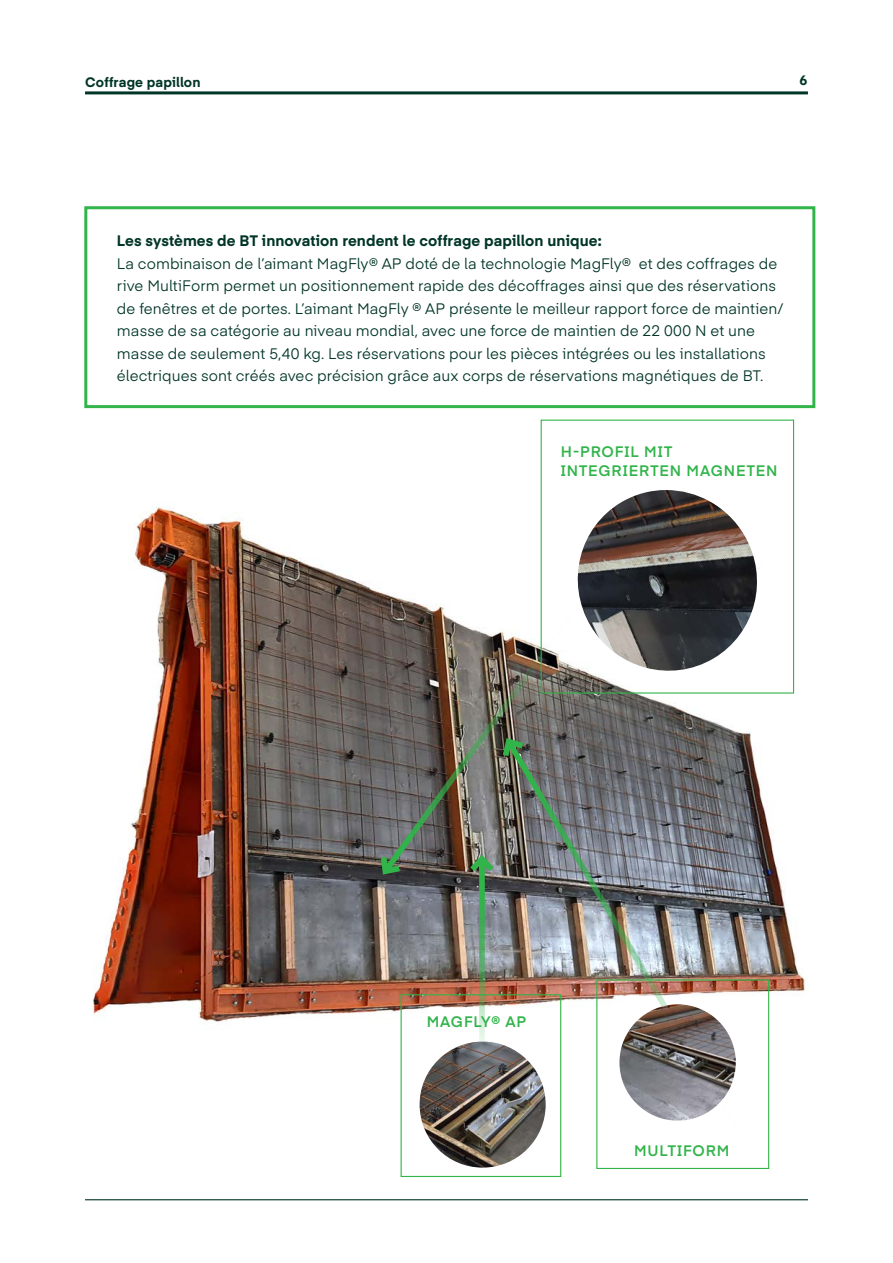
<style>
.page{position:relative;width:893px;height:1263px;background:#fff}
.page>*{position:absolute;margin:0;border:0;box-sizing:border-box;transform-origin:0 0}
.t1{font:15px/22.5px "Eina 04";letter-spacing:.005em;color:#003527}
.t2{font:700 15px "Eina 04";letter-spacing:.005em;color:#003527}
.t3{font:600 15px "Eina 04";letter-spacing:.06em;color:#31b44a}
.t4{font:700 13.5px "Eina 04";letter-spacing:.01em;color:#003527}
</style>
<div class="page">
<hr style="left:85px;top:1199px;width:723px;height:1px;background:#003527">
<hr style="left:85px;top:91px;width:723px;height:3px;background:#003527">
<div style="left:84px;top:206px;width:731px;height:202px;border:3px solid #31b44a"></div>
<img style="left:93px;top:502px;width:716px;height:530px">
<div style="left:541px;top:420px;width:253px;height:273px;border:1px solid #31b44a"></div>
<div style="left:596px;top:979px;width:173px;height:190px;border:1px solid #31b44a"></div>
<div style="left:401px;top:994px;width:160px;height:183px;border:1px solid #31b44a"></div>
<img style="left:377px;top:595px;width:211px;height:284px">
<svg style="left:377px;top:851px;width:29px;height:27px"></svg>
<svg style="left:479px;top:877px;width:6px;height:164px"></svg>
<svg style="left:469px;top:853px;width:26px;height:24px"></svg>
<img style="left:501px;top:734px;width:250px;height:414px">
<svg style="left:499px;top:734px;width:30px;height:28px"></svg>
<img style="left:420px;top:1041px;width:126px;height:126px;border-radius:63px">
<img style="left:619px;top:1004px;width:117px;height:117px;border-radius:58px">
<img style="left:565px;top:490px;width:205px;height:193px">
<p class="t4" style="left:85px;top:72px;width:117px">Coffrage papillon</p>
<p class="t4" style="left:799px;top:70px;width:9px">6</p>
<p class="t4" style="left:800px;top:70px;width:9px">7</p>
<p class="t2" style="left:117px;top:230px;width:486px">Les systèmes de BT innovation rendent le coffrage papillon unique:</p>
<p class="t1" style="left:117px;top:251px;width:668px">La combinaison de l’aimant MagFly® AP doté de la technologie MagFly® et des coffrages de rive MultiForm permet un positionnement rapide des décoffrages ainsi que des réservations de fenêtres et de portes. L’aimant MagFly ® AP présente le meilleur rapport force de maintien/ masse de sa catégorie au niveau mondial, avec une force de maintien de 22 000 N et une masse de seulement 5,40 kg. Les réservations pour les pièces intégrées ou les installations électriques sont créés avec précision grâce aux corps de réservations magnétiques de BT.</p>
<p class="t3" style="left:561px;top:440px;width:113px">H-PROFIL MIT</p>
<p class="t3" style="left:561px;top:460px;width:218px">INTEGRIERTEN MAGNETEN</p>
<p class="t3" style="left:427px;top:1010px;width:101px">MAGFLY® AP</p>
<p class="t3" style="left:634px;top:1140px;width:97px">MULTIFORM</p>
</div>
